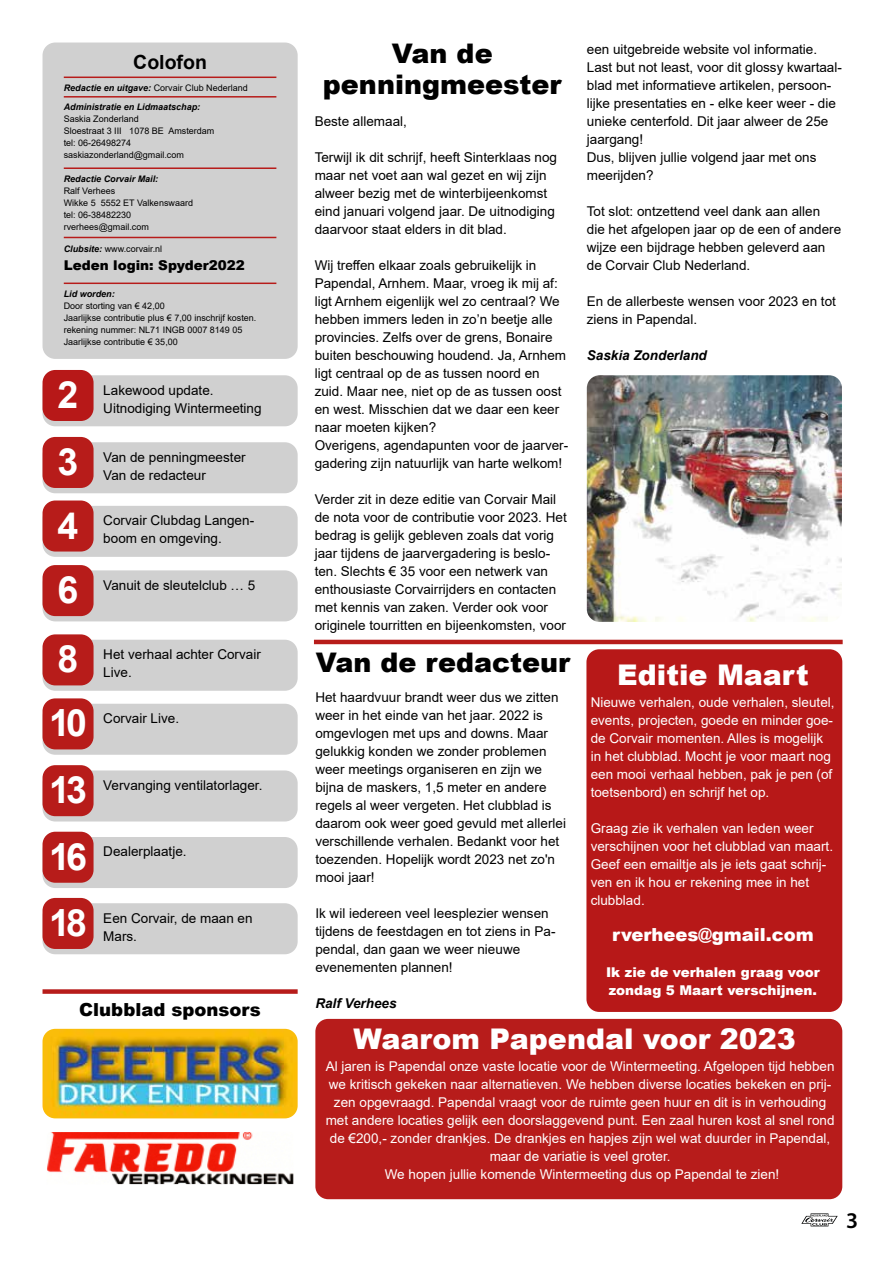
<style>
.page{position:relative;width:893px;height:1263px;background:#fff}
.page>*{position:absolute;margin:0;border:0;box-sizing:border-box;transform-origin:0 0}
.t1{font:700 37.5px/65.4px "Arial";letter-spacing:-.1em;color:#fff}
.t2{font:900 28.5px "Arial";color:#fff}
.t3{font:900 27px/31.5px "Arial";color:#000;text-align:center}
.t4{font:600 22.5px "Myriad Pro";color:#000}
.t5{font:700 19.5px "Arial";color:#000}
.t6{font:900 18px "Arial";color:#fff}
.t7{font:900 18px "Arial";color:#000}
.t8{font:13.5px/18px "Arial";color:#000}
.t9{font:13.5px/18px "Arial";color:#fff}
.t10{font:900 13.5px/18px "Arial";color:#fff}
.t11{font:italic 700 13.5px "Arial";color:#000}
.t12{font:900 13.5px "Arial";color:#000}
.t13{font:9px/12px "Arial";color:#000}
.t14{font:italic 700 9px/19px "Arial";color:#000}
.s1{font-weight:400;font-style:normal}
.s2{font-weight:700;font-style:italic}
</style>
<div class="page">
<svg style="left:801px;top:1213px;width:37px;height:13px"></svg>
<div style="left:43px;top:43px;width:255px;height:316px;background:#d0d0d0;border-radius:13px"></div>
<hr style="left:64px;top:77px;width:212px;height:1px;background:#b71c1a">
<hr style="left:64px;top:96px;width:212px;height:2px;background:#b71c1a">
<hr style="left:64px;top:167px;width:212px;height:2px;background:#b71c1a">
<hr style="left:64px;top:237px;width:212px;height:1px;background:#b71c1a">
<hr style="left:64px;top:283px;width:212px;height:1px;background:#b71c1a">
<div style="left:43px;top:375px;width:255px;height:51px;background:#d0d0d0;border-radius:13px"></div>
<div style="left:43px;top:370px;width:51px;height:51px;background:#b71818;border-radius:13px"></div>
<div style="left:43px;top:442px;width:255px;height:51px;background:#d0d0d0;border-radius:13px"></div>
<div style="left:43px;top:437px;width:51px;height:51px;background:#b71c1a;border-radius:13px"></div>
<div style="left:43px;top:506px;width:255px;height:51px;background:#d0d0d0;border-radius:13px"></div>
<div style="left:43px;top:500px;width:51px;height:51px;background:#b71c1a;border-radius:13px"></div>
<div style="left:43px;top:640px;width:255px;height:51px;background:#d0d0d0;border-radius:13px"></div>
<div style="left:43px;top:634px;width:51px;height:51px;background:#b71c1a;border-radius:13px"></div>
<div style="left:43px;top:704px;width:255px;height:51px;background:#d0d0d0;border-radius:13px"></div>
<div style="left:43px;top:698px;width:51px;height:51px;background:#b71c1a;border-radius:13px"></div>
<div style="left:43px;top:770px;width:255px;height:51px;background:#d0d0d0;border-radius:13px"></div>
<div style="left:43px;top:765px;width:51px;height:51px;background:#b71c1a;border-radius:13px"></div>
<div style="left:43px;top:837px;width:255px;height:51px;background:#d0d0d0;border-radius:13px"></div>
<div style="left:43px;top:832px;width:51px;height:51px;background:#b71c1a;border-radius:13px"></div>
<div style="left:43px;top:903px;width:255px;height:51px;background:#d0d0d0;border-radius:13px"></div>
<div style="left:43px;top:898px;width:51px;height:51px;background:#b71c1a;border-radius:13px"></div>
<hr style="left:314px;top:640px;width:529px;height:4px;background:#b71c1a">
<div style="left:43px;top:570px;width:255px;height:51px;background:#d0d0d0;border-radius:13px"></div>
<div style="left:43px;top:565px;width:51px;height:51px;background:#b71c1a;border-radius:13px"></div>
<img style="left:43px;top:1029px;width:255px;height:89px">
<div style="left:43px;top:989px;width:255px;height:5px;background:#b71c1a"></div>
<div style="left:586px;top:649px;width:256px;height:363px;background:#b71818;border-radius:13px"></div>
<img style="left:587px;top:375px;width:255px;height:247px">
<img style="left:47px;top:1132px;width:246px;height:52px">
<div style="left:315px;top:1019px;width:527px;height:180px;background:#b71c1b;border-radius:13px"></div>
<h3 class="t5" style="left:133px;top:48px;width:75px">Colofon</h3>
<p class="t14" style="left:64px;top:79px;width:186px">Redactie en uitgave: <span class="s1">Corvair Club Nederland<br></span>Administratie en Lidmaatschap:</p>
<p class="t13" style="left:64px;top:113px;width:152px">Saskia Zonderland<br>Sloestraat 3 III 1078 BE Amsterdam tel: 06-26498274 saskiazonderland@gmail.com</p>
<p class="t14" style="left:64px;top:169px;width:96px">Redactie Corvair Mail:</p>
<p class="t13" style="left:64px;top:184px;width:131px">Ralf Verhees<br>Wikke 5 5552 ET Valkenswaard tel: 06-38482230 rverhees@gmail.com</p>
<p class="t13" style="left:64px;top:243px;width:100px"><span class="s2">Clubsite:</span> www.corvair.nl</p>
<p class="t12" style="left:64px;top:255px;width:183px">Leden login: Spyder2022</p>
<p class="t14" style="left:64px;top:285px;width:53px">Lid worden:</p>
<p class="t13" style="left:64px;top:300px;width:194px">Door storting van € 42,00<br>Jaarlijkse contributie plus € 7,00 inschrijf kosten. rekening nummer: NL71 INGB 0007 8149 05<br>Jaarlijkse contributie € 35,00</p>
<h1 class="t1" style="left:58px;top:362px;width:22px;line-height:67.1px">2<br>3</h1>
<h1 class="t1" style="left:58px;top:493px;width:22px">4</h1>
<p class="t8" style="left:103px;top:381px;width:160px">Lakewood update.<br>Uitnodiging Wintermeeting</p>
<p class="t8" style="left:103px;top:448px;width:144px">Van de penningmeester<br>Van de redacteur</p>
<p class="t8" style="left:103px;top:511px;width:152px">Corvair Clubdag Langen&shy;boom en omgeving.</p>
<h1 class="t1" style="left:58px;top:558px;width:22px">6</h1>
<p class="t8" style="left:103px;top:576px;width:154px">Vanuit de sleutelclub … 5</p>
<h1 class="t1" style="left:49px;top:627px;width:39px">8<br>10<br>13</h1>
<p class="t8" style="left:103px;top:645px;width:159px">Het verhaal achter Corvair<br>Live.</p>
<p class="t8" style="left:103px;top:709px;width:77px">Corvair Live.</p>
<p class="t8" style="left:103px;top:776px;width:161px">Vervanging ventilatorlager.</p>
<h1 class="t1" style="left:49px;top:824px;width:39px">16</h1>
<p class="t8" style="left:103px;top:842px;width:85px">Dealerplaatje.</p>
<h1 class="t1" style="left:49px;top:890px;width:39px">18</h1>
<p class="t8" style="left:103px;top:909px;width:151px">Een Corvair, de maan en</p>
<p class="t8" style="left:103px;top:927px;width:35px">Mars.</p>
<h3 class="t7" style="left:79px;top:996px;width:183px">Clubblad sponsors</h3>
<h3 class="t3" style="left:323px;top:37px;width:240px">Van de penningmeester</h3>
<p class="t8" style="left:315px;top:112px;width:94px">Beste allemaal,</p>
<p class="t8" style="left:315px;top:148px;width:244px">Terwijl ik dit schrijf, heeft Sinterklaas nog maar net voet aan wal gezet en wij zijn alweer bezig met de winterbijeenkomst eind januari volgend jaar. De uitnodiging daarvoor staat elders in dit blad.</p>
<p class="t8" style="left:315px;top:256px;width:255px">Wij treffen elkaar zoals gebruikelijk in Papendal, Arnhem. Maar, vroeg ik mij af: ligt Arnhem eigenlijk wel zo centraal? We hebben immers leden in zo’n beetje alle provincies. Zelfs over de grens, Bonaire buiten beschouwing houdend. Ja, Arnhem ligt centraal op de as tussen noord en zuid. Maar nee, niet op de as tussen oost en west. Misschien dat we daar een keer naar moeten kijken?<br>Overigens, agendapunten voor de jaarver&shy;gadering zijn natuurlijk van harte welkom!</p>
<p class="t8" style="left:315px;top:490px;width:254px">Verder zit in deze editie van Corvair Mail de nota voor de contributie voor 2023. Het bedrag is gelijk gebleven zoals dat vorig jaar tijdens de jaarvergadering is beslo&shy;ten. Slechts € 35 voor een netwerk van enthousiaste Corvairrijders en contacten met kennis van zaken. Verder ook voor originele tourritten en bijeenkomsten, voor</p>
<h3 class="t3" style="left:316px;top:645px;width:256px">Van de redacteur</h3>
<p class="t8" style="left:315px;top:688px;width:252px">Het haardvuur brandt weer dus we zitten weer in het einde van het jaar. 2022 is omgevlogen met ups and downs. Maar gelukkig konden we zonder problemen weer meetings organiseren en zijn we bijna de maskers, 1,5 meter en andere regels al weer vergeten. Het clubblad is daarom ook weer goed gevuld met allerlei verschillende verhalen. Bedankt voor het toezenden. Hopelijk wordt 2023 net zo'n mooi jaar!</p>
<p class="t8" style="left:315px;top:904px;width:242px">Ik wil iedereen veel leesplezier wensen tijdens de feestdagen en tot ziens in Pa&shy;pendal, dan gaan we weer nieuwe evenementen plannen!</p>
<p class="t11" style="left:315px;top:994px;width:83px">Ralf Verhees</p>
<p class="t8" style="left:587px;top:40px;width:257px">een uitgebreide website vol informatie.<br>Last but not least, voor dit glossy kwartaal&shy;blad met informatieve artikelen, persoon&shy;lijke presentaties en - elke keer weer - die unieke centerfold. Dit jaar alweer de 25e jaargang!<br>Dus, blijven jullie volgend jaar met ons meerijden?</p>
<p class="t8" style="left:587px;top:202px;width:256px">Tot slot: ontzettend veel dank aan allen die het afgelopen jaar op de een of andere wijze een bijdrage hebben geleverd aan de Corvair Club Nederland.</p>
<p class="t8" style="left:587px;top:292px;width:251px">En de allerbeste wensen voor 2023 en tot ziens in Papendal.</p>
<p class="t11" style="left:587px;top:346px;width:122px">Saskia Zonderland</p>
<h2 class="t2" style="left:617px;top:654px;width:193px">Editie Maart</h2>
<p class="t9" style="left:591px;top:694px;width:245px">Nieuwe verhalen, oude verhalen, sleutel, events, projecten, goede en minder goe&shy;de Corvair momenten. Alles is mogelijk in het clubblad. Mocht je voor maart nog een mooi verhaal hebben, pak je pen (of toetsenbord) en schrijf het op.</p>
<p class="t9" style="left:591px;top:819px;width:244px">Graag zie ik verhalen van leden weer verschijnen voor het clubblad van maart.<br>Geef een emailtje als je iets gaat schrij&shy;ven en ik hou er rekening mee in het clubblad.</p>
<h3 class="t6" style="left:612px;top:922px;width:203px">rverhees@gmail.com</h3>
<p class="t10" style="left:606px;top:963px;width:215px">Ik zie de verhalen graag voor zondag 5 Maart verschijnen.</p>
<h2 class="t2" style="left:353px;top:1018px;width:444px">Waarom Papendal voor 2023</h2>
<p class="t9" style="left:326px;top:1057px;width:510px;text-align:center">Al jaren is Papendal onze vaste locatie voor de Wintermeeting. Afgelopen tijd hebben we kritisch gekeken naar alternatieven. We hebben diverse locaties bekeken en prij&shy;zen opgevraagd. Papendal vraagt voor de ruimte geen huur en dit is in verhouding met andere locaties gelijk een doorslaggevend punt. Een zaal huren kost al snel rond de €200,- zonder drankjes. De drankjes en hapjes zijn wel wat duurder in Papendal, maar de variatie is veel groter.<br>We hopen jullie komende Wintermeeting dus op Papendal te zien!</p>
<h3 class="t4" style="left:846px;top:1206px;width:14px">3</h3>
</div>
